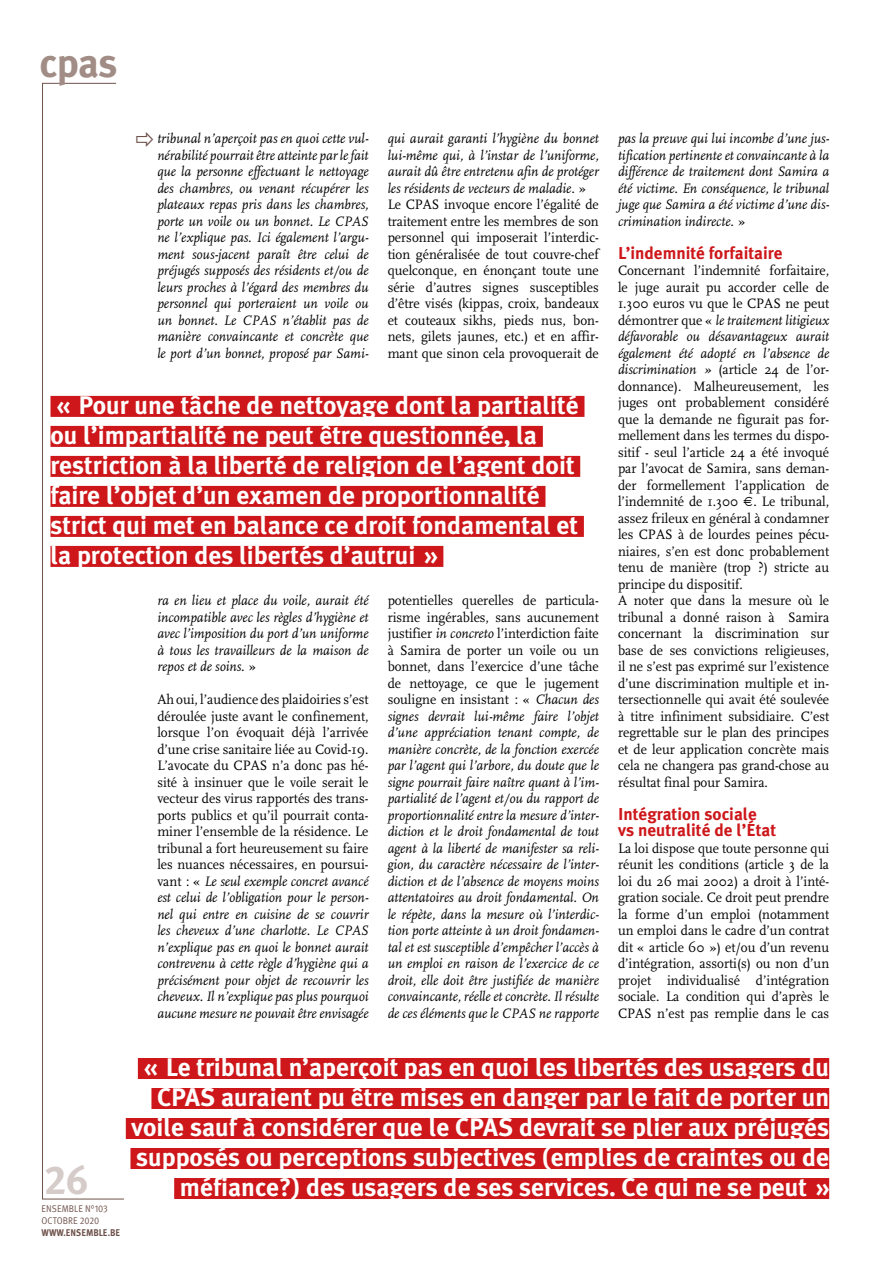
<style>
.page{position:relative;width:893px;height:1263px;background:#fff}
.page>*{position:absolute;margin:0;border:0;box-sizing:border-box;transform-origin:0 0}
.t1{font:700 40.5px "Meta Plus";color:#a28d86}
.t2{font:40.5px "Meta Plus Bold Caps";color:#d5cbc9}
.t3{font:700 25.5px/30px "Meta Plus";color:#fff}
.t4{font:700 17.25px/16.5px "Meta Plus";color:#cd171a}
.t5{font:14.25px/16.5px "FF Scala";color:#000;text-align:justify;scale:.95 1}
.t6{font:italic 14.25px/16.5px "FF Scala";color:#000;text-align:justify;scale:.95 1}
.t7{font:9.75px/12px "Meta Pro";letter-spacing:.01em;color:#6f524b;scale:.9 1}
.t8{font:700 9.75px "Meta Plus";color:#6f524b;scale:.9 1}
.s1{font-style:italic}
.s2{font-style:normal}
.s3{font-family:"Times"}
</style>
<div class="page">
<svg style="left:42px;top:83px;width:82px;height:1116px"></svg>
<div style="left:50px;top:396px;width:534px;height:21px;background:#cd171a"></div>
<div style="left:50px;top:426px;width:493px;height:21px;background:#cd171a"></div>
<div style="left:50px;top:456px;width:530px;height:21px;background:#cd171a"></div>
<div style="left:50px;top:486px;width:495px;height:21px;background:#cd171a"></div>
<div style="left:50px;top:516px;width:534px;height:21px;background:#cd171a"></div>
<div style="left:50px;top:546px;width:393px;height:21px;background:#cd171a"></div>
<div style="left:138px;top:1058px;width:691px;height:21px;background:#cd171a"></div>
<div style="left:151px;top:1088px;width:678px;height:21px;background:#cd171a"></div>
<div style="left:126px;top:1118px;width:703px;height:21px;background:#cd171a"></div>
<div style="left:130px;top:1148px;width:699px;height:21px;background:#cd171a"></div>
<div style="left:174px;top:1178px;width:655px;height:21px;background:#cd171a"></div>
<h1 class="t1" style="left:40px;top:39px;width:80px">cpas</h1>
<p class="t6" style="left:157px;top:131px;width:224px">tribunal n’aperçoit pas en quoi cette vul&shy;nérabilité pourrait être atteinte par le fait que la personne effectuant le nettoyage des chambres, ou venant récupérer les plateaux repas pris dans les chambres, porte un voile ou un bonnet. Le CPAS ne l’explique pas. Ici également l’argu&shy;ment sous-jacent paraît être celui de préjugés supposés des résidents et/ou de leurs proches à l’égard des membres du personnel qui porteraient un voile ou un bonnet. Le CPAS n’établit pas de manière convaincante et concrète que le port d’un bonnet, proposé par Sami-</p>
<p class="t5" style="left:388px;top:130px;width:224px;text-align:left"><span class="s1">qui aurait garanti l’hygiène du bonnet lui-même qui, à l’instar de l’uniforme, aurait dû être entretenu afin de protéger les résidents de vecteurs de maladie.</span> » Le CPAS invoque encore l’égalité de traitement entre les membres de son personnel qui imposerait l’interdic&shy;tion généralisée de tout couvre-chef quelconque, en énonçant toute une série d’autres signes susceptibles d’être visés (kippas, croix, bandeaux et couteaux sikhs, pieds nus, bon&shy;nets, gilets jaunes, etc.) et en affir&shy;mant que sinon cela provoquerait de</p>
<p class="t3" style="left:50px;top:390px;width:530px">« Pour une tâche de nettoyage dont la partialité ou l’impartialité ne peut être questionnée, la restriction à la liberté de religion de l’agent doit faire l’objet d’un examen de proportionnalité strict qui met en balance ce droit fondamental et la protection des libertés d’autrui »</p>
<p class="t6" style="left:157px;top:593px;width:224px">ra en lieu et place du voile, aurait été incompatible avec les règles d’hygiène et avec l’imposition du port d’un uniforme à tous les travailleurs de la maison de repos et de soins. <span class="s2">»</span></p>
<p class="t5" style="left:157px;top:691px;width:224px">Ah oui, l’audience des plaidoiries s’est déroulée juste avant le confinement, lorsque l’on évoquait déjà l’arrivée d’une crise sanitaire liée au Covid-19.<br>L’avocate du CPAS n’a donc pas hé&shy;sité à insinuer que le voile serait le vecteur des virus rapportés des trans&shy;ports publics et qu’il pourrait conta&shy;miner l’ensemble de la résidence. Le tribunal a fort heureusement su faire les nuances nécessaires, en poursui&shy;vant : « <span class="s1">Le seul exemple concret avancé est celui de l’obligation pour le person&shy;nel qui entre en cuisine de se couvrir les cheveux d’une charlotte. Le CPAS n’explique pas en quoi le bonnet aurait contrevenu à cette règle d’hygiène qui a précisément pour objet de recouvrir les cheveux. Il n’explique pas plus pourquoi aucune mesure ne pouvait être envisagée</span></p>
<p class="t6" style="left:388px;top:593px;width:224px"><span class="s2">potentielles querelles de particula&shy;risme ingérables, sans aucunement justifier</span> in concreto <span class="s2">l’interdiction faite à Samira de porter un voile ou un bonnet, dans l’exercice d’une tâche de nettoyage, ce que le jugement souligne en insistant : «</span> Chacun des signes devrait lui-même faire l’objet d’une appréciation tenant compte, de manière concrète, de la fonction exercée par l’agent qui l’arbore, du doute que le signe pourrait faire naître quant à l’im&shy;partialité de l’agent et/ou du rapport de proportionnalité entre la mesure d’inter&shy;diction et le droit fondamental de tout agent à la liberté de manifester sa reli&shy;gion, du caractère nécessaire de l’inter&shy;diction et de l’absence de moyens moins attentatoires au droit fondamental. On le répète, dans la mesure où l’interdic&shy;tion porte atteinte à un droit fondamen&shy;tal et est susceptible d’empêcher l’accès à un emploi en raison de l’exercice de ce droit, elle doit être justifiée de manière convaincante, réelle et concrète. Il résulte de ces éléments que le CPAS ne rapporte</p>
<p class="t6" style="left:618px;top:131px;width:224px">pas la preuve qui lui incombe d’une jus&shy;tification pertinente et convaincante à la différence de traitement dont Samira a été victime. En conséquence, le tribunal juge que Samira a été victime d’une dis&shy;crimination indirecte. <span class="s2">»</span></p>
<p class="t4" style="left:618px;top:244px;width:166px">L’indemnité forfaitaire</p>
<p class="t5" style="left:618px;top:262px;width:224px;text-align:left">Concernant l’indemnité forfaitaire, le juge aurait pu accorder celle de 1.300 euros vu que le CPAS ne peut démontrer que « <span class="s1">le traitement litigieux défavorable ou désavantageux aurait également été adopté en l’absence de discrimination »</span> (article 24 de l’or&shy;donnance). Malheureusement, les juges ont probablement considéré que la demande ne figurait pas for&shy;mellement dans les termes du dispo&shy;sitif - seul l’article 24 a été invoqué par l’avocat de Samira, sans deman&shy;der formellement l’application de l’indemnité de 1.300 <span class="s3">€</span>. Le tribunal, assez frileux en général à condamner les CPAS à de lourdes peines pécu&shy;niaires, s’en est donc probablement tenu de manière (trop ?) stricte au principe du dispositif.<br>A noter que dans la mesure où le tribunal a donné raison à Samira concernant la discrimination sur base de ses convictions religieuses, il ne s’est pas exprimé sur l’existence d’une discrimination multiple et in&shy;tersectionnelle qui avait été soulevée à titre infiniment subsidiaire. C’est regrettable sur le plan des principes et de leur application concrète mais cela ne changera pas grand-chose au résultat final pour Samira.</p>
<p class="t4" style="left:618px;top:805px;width:160px">Intégration sociale vs neutralité de l’État</p>
<p class="t5" style="left:618px;top:840px;width:224px">La loi dispose que toute personne qui réunit les conditions (article 3 de la loi du 26 mai 2002) a droit à l’inté&shy;gration sociale. Ce droit peut prendre la forme d’un emploi (notamment un emploi dans le cadre d’un contrat dit « article 60 ») et/ou d’un revenu d’intégration, assorti(s) ou non d’un projet individualisé d’intégration sociale. La condition qui d’après le CPAS n’est pas remplie dans le cas</p>
<h1 class="t2" style="left:45px;top:1156px;width:45px">26</h1>
<p class="t7" style="left:42px;top:1203px;width:75px">ENSEMBLE N°103<br>OCTOBRE 2020</p>
<p class="t8" style="left:41px;top:1227px;width:89px">www.ensemble.be</p>
<p class="t3" style="left:132px;top:1052px;width:699px;text-align:right">« Le tribunal n’aperçoit pas en quoi les libertés des usagers du CPAS auraient pu être mises en danger par le fait de porter un voile sauf à considérer que le CPAS devrait se plier aux préjugés supposés ou perceptions subjectives (emplies de craintes ou de méfiance?) des usagers de ses services. Ce qui ne se peut »</p>
</div>
